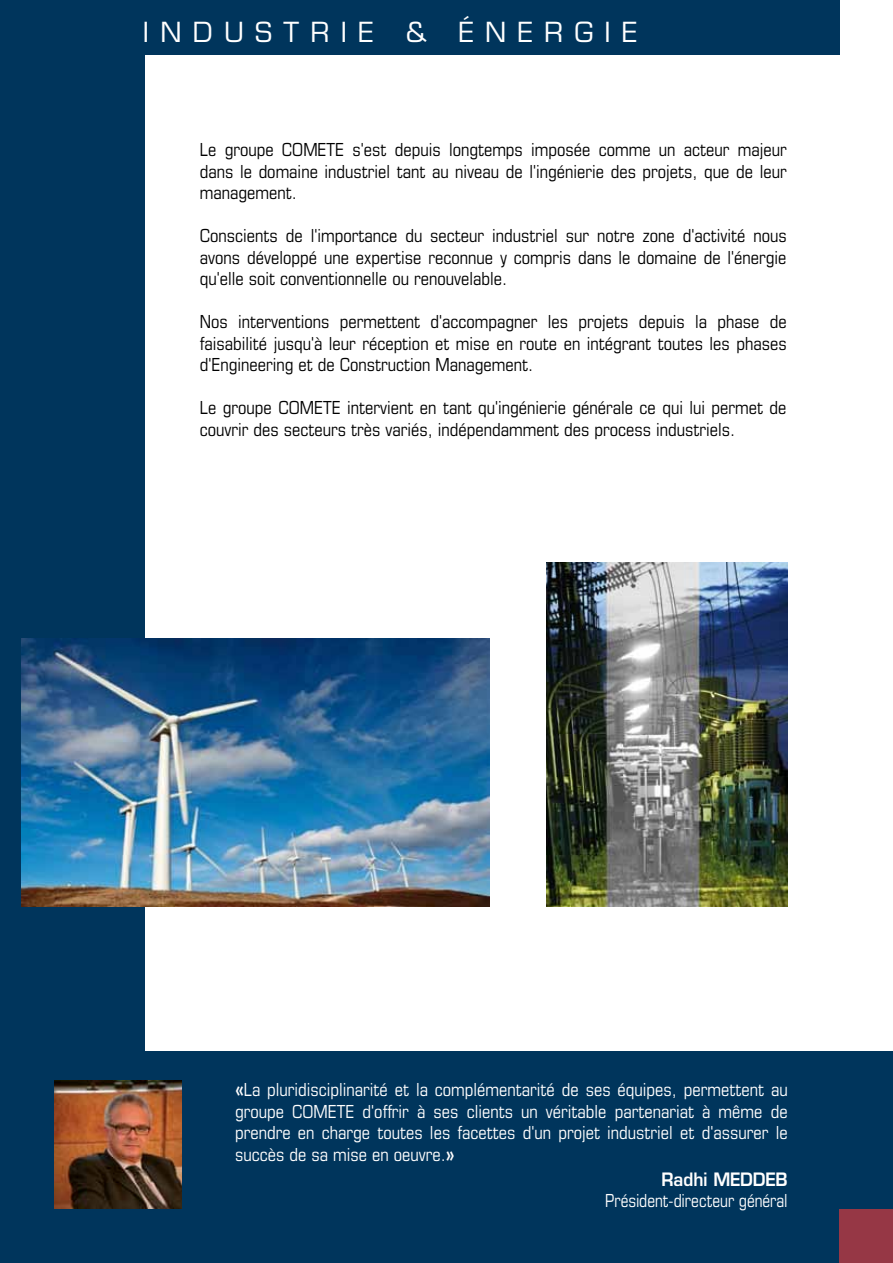
<style>
.page{position:relative;width:893px;height:1263px;background:#fff}
.page>*{position:absolute;margin:0;border:0;box-sizing:border-box;transform-origin:0 0}
.t1{font:27px "Eurostile LT Std";letter-spacing:.42em;color:#fff}
.t2{font:condensed 18px/21.6px "Eurostile LT Std";color:#000;text-align:justify}
.t3{font:condensed 18px/21.6px "Eurostile LT Std";color:#fff;text-align:justify}
.t4{font:condensed 18px "Eurostile LT Std";color:#fff;scale:.94 1}
.t5{font:600 18px "Eurostile LT Std";letter-spacing:-.01em;color:#fff;scale:.94 1}
.s1{font-weight:600;font-stretch:normal}
</style>
<div class="page">
<div style="left:0;top:0;width:145px;height:1263px;background:#00355c"></div>
<div style="left:0;top:0;width:840px;height:54px;background:#00355c"></div>
<div style="left:90px;top:1052px;width:803px;height:211px;background:#00355c"></div>
<img style="left:21px;top:639px;width:468px;height:268px">
<img style="left:547px;top:562px;width:241px;height:345px">
<div style="left:840px;top:1209px;width:53px;height:54px;background:#963745"></div>
<img style="left:54px;top:1081px;width:128px;height:127px">
<h1 class="t1" style="left:143px;top:16px;width:496px">INDUSTRIE &amp; ÉNERGIE</h1>
<p class="t2" style="left:200px;top:138px;width:588px">Le groupe COMETE s'est depuis longtemps imposée comme un acteur majeur dans le domaine industriel tant au niveau de l'ingénierie des projets, que de leur management.</p>
<p class="t2" style="left:200px;top:224px;width:588px">Conscients de l'importance du secteur industriel sur notre zone d'activité nous avons développé une expertise reconnue y compris dans le domaine de l'énergie qu'elle soit conventionnelle ou renouvelable.</p>
<p class="t2" style="left:200px;top:311px;width:588px">Nos interventions permettent d'accompagner les projets depuis la phase de faisabilité jusqu'à leur réception et mise en route en intégrant toutes les phases d'Engineering et de Construction Management.</p>
<p class="t2" style="left:200px;top:397px;width:588px">Le groupe COMETE intervient en tant qu'ingénierie générale ce qui lui permet de couvrir des secteurs très variés, indépendamment des process industriels.</p>
<p class="t3" style="left:235px;top:1078px;width:554px"><span class="s1">«</span>La pluridisciplinarité et la complémentarité de ses équipes, permettent au groupe COMETE d'offrir à ses clients un véritable partenariat à même de prendre en charge toutes les facettes d'un projet industriel et d'assurer le succès de sa mise en oeuvre.<span class="s1">»</span></p>
<p class="t5" style="left:661px;top:1168px;width:136px">Radhi MEDDEB</p>
<p class="t4" style="left:605px;top:1190px;width:196px">Président-directeur général</p>
</div>
